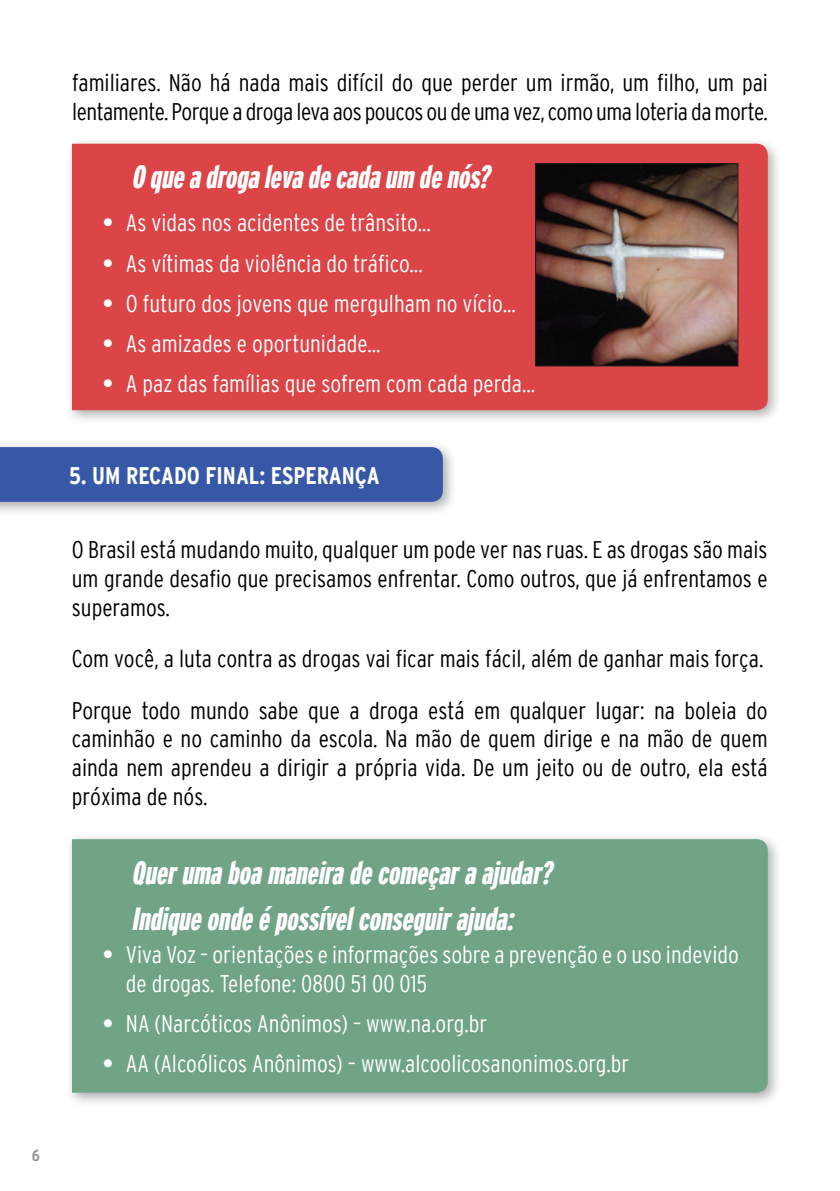
<style>
.page{position:relative;width:840px;height:1191px;background:#fff}
.page>*{position:absolute;margin:0;border:0;box-sizing:border-box;transform-origin:0 0}
.t1{font:italic 900 extra-condensed 32px/45.8px "Interstate";color:#fff}
.t2{font:300 condensed 24px/28.8px "Interstate";color:#000;text-align:justify}
.t3{font:300 condensed 24px/28.8px "Interstate";color:#fff}
.t4{font:300 condensed 24px/28.8px "Interstate";letter-spacing:-.02em;color:#000}
.t5{font:700 condensed 24px "Interstate";color:#fff}
.t6{font:700 condensed 16px "Interstate";color:#939598}
.s1{font-weight:700}
</style>
<div class="page">
<div style="left:65px;top:137px;width:717px;height:288px;background:#231f20;opacity:.37"></div>
<div style="left:72px;top:144px;width:695px;height:266px;background:#db4548"></div>
<img style="left:536px;top:165px;width:200px;height:199px">
<div style="left:534px;top:163px;width:204px;height:203px;border:1px solid #231f20"></div>
<div style="left:0;top:440px;width:457px;height:77px;background:#231f20;opacity:.37"></div>
<div style="left:0;top:447px;width:442px;height:55px;background:#3658a7"></div>
<div style="left:65px;top:832px;width:717px;height:275px;background:#231f20;opacity:.37"></div>
<div style="left:72px;top:839px;width:695px;height:253px;background:#71a487"></div>
<p class="t6" style="left:32px;top:1146px;width:10px">6</p>
<p class="t4" style="left:72px;top:68px;width:697px">familiares. Não há nada mais difícil do que perder um irmão, um filho, um pai lentamente. Porque a droga leva aos poucos ou de uma vez, como uma loteria da morte.</p>
<h1 class="t1" style="left:131px;top:154px;width:365px">O queadrogalevadecadaum denós?</h1>
<p class="t3" style="left:103px;top:208px;width:329px"><span class="s1">•</span> As vidas nos acidentes de trânsito...</p>
<p class="t3" style="left:103px;top:248px;width:321px"><span class="s1">•</span> As vítimas da violência do tráfico...</p>
<p class="t3" style="left:103px;top:289px;width:414px"><span class="s1">•</span> O futuro dos jovens que mergulham no vício...</p>
<p class="t3" style="left:103px;top:329px;width:279px"><span class="s1">•</span> As amizades e oportunidade...</p>
<p class="t3" style="left:103px;top:369px;width:433px"><span class="s1">•</span> A paz das famílias que sofrem com cada perda...</p>
<p class="t5" style="left:69px;top:462px;width:312px">5. UM RECADO FINAL: ESPERANÇA</p>
<p class="t2" style="left:72px;top:535px;width:696px">O Brasil está mudando muito, qualquer um pode ver nas ruas. E as drogas são mais um grande desafio que precisamos enfrentar. Como outros, que já enfrentamos e superamos.</p>
<p class="t2" style="left:72px;top:633px;width:696px;line-height:51.4px">Com você, a luta contra as drogas vai ficar mais fácil, além de ganhar mais força.<br>Porque todo mundo sabe que a droga está em qualquer lugar: na boleia do</p>
<p class="t2" style="left:72px;top:724px;width:697px">caminhão e no caminho da escola. Na mão de quem dirige e na mão de quem ainda nem aprendeu a dirigir a própria vida. De um jeito ou de outro, ela está próxima de nós.</p>
<h1 class="t1" style="left:131px;top:849px;width:427px">Querumaboamaneiradecomeçaraajudar?<br>Indiqueondeépossívelconseguirajuda:</h1>
<p class="t3" style="left:126px;top:940px;width:614px;text-indent:-23px"><span class="s1">•</span> Viva Voz – orientações e informações sobre a prevenção e o uso indevido de drogas. Telefone: 0800 51 00 015</p>
<p class="t3" style="left:103px;top:1009px;width:385px"><span class="s1">•</span> NA (Narcóticos Anônimos) – www.na.org.br</p>
<p class="t3" style="left:103px;top:1049px;width:527px"><span class="s1">•</span> AA (Alcoólicos Anônimos) – www.alcoolicosanonimos.org.br</p>
</div>
